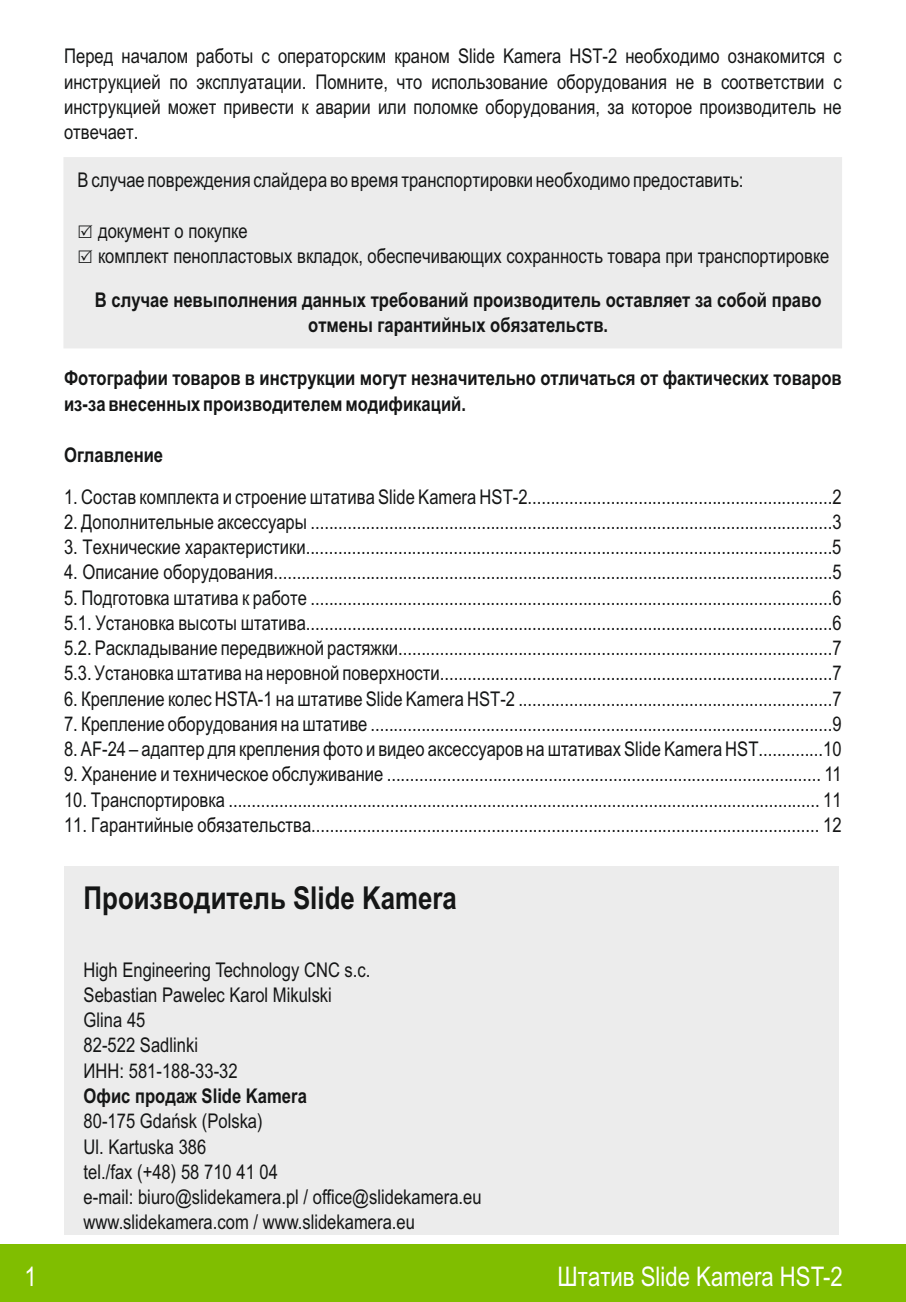
<style>
.page{position:relative;width:906px;height:1302px;background:#fff}
.page>*{position:absolute;margin:0;border:0;box-sizing:border-box;transform-origin:0 0}
.t1{font:700 31.5px "Arial Narrow";color:#151616}
.t2{font:27px "Arial Narrow";color:#fff}
.t3{font:20.25px/25.2px "Arial Narrow";color:#151616}
.t4{font:700 20.25px/25.4px "Arial Narrow";color:#151616}
</style>
<div class="page">
<div style="left:0;top:1243px;width:906px;height:58px;background:#80be00"></div>
<div style="left:63px;top:157px;width:779px;height:191px;background:#ececec"></div>
<div style="left:64px;top:865px;width:774px;height:369px;background:#ececec"></div>
<svg style="left:79px;top:224px;width:13px;height:14px"></svg>
<svg style="left:79px;top:250px;width:13px;height:13px"></svg>
<p class="t3" style="left:64px;top:45px;width:779px;text-align:justify">Перед началом работы с операторским краном Slide Kamera HST-2 необходимо ознакомится с инструкцией по эксплуатации. Помните, что использование оборудования не в соответствии с инструкцией может привести к аварии или поломке оборудования, за которое производитель не отвечает.</p>
<p class="t3" style="left:78px;top:169px;width:667px">В случае повреждения слайдера во время транспортировки необходимо предоставить:</p>
<p class="t3" style="left:98px;top:220px;width:733px">документ о покупке<br>комплект пенопластовых вкладок, обеспечивающих сохранность товара при транспортировке</p>
<p class="t4" style="left:95px;top:288px;width:728px;text-align:center">В случае невыполнения данных требований производитель оставляет за собой право отмены гарантийных обязательств.</p>
<p class="t4" style="left:64px;top:367px;width:779px">Фотографии товаров в инструкции могут незначительно отличаться от фактических товаров из-за внесенных производителем модификаций.</p>
<p class="t4" style="left:64px;top:443px;width:101px">Оглавление</p>
<p class="t3" style="left:64px;top:485px;width:779px">1. Состав комплекта и строение штатива Slide Kamera HST-2..................................................................2</p>
<p class="t3" style="left:64px;top:511px;width:779px">2. Дополнительные аксессуары .................................................................................................................3</p>
<p class="t3" style="left:64px;top:536px;width:779px">3. Технические характеристики..................................................................................................................5</p>
<p class="t3" style="left:64px;top:561px;width:779px">4. Описание оборудования.........................................................................................................................5</p>
<p class="t3" style="left:64px;top:586px;width:779px;text-align:justify">5. Подготовка штатива к работе .................................................................................................................6<br>5.1. Установка высоты штатива..................................................................................................................6<br>5.2. Раскладывание передвижной растяжки..............................................................................................7<br>5.3. Установка штатива на неровной поверхности.....................................................................................7</p>
<p class="t3" style="left:64px;top:687px;width:779px">6. Крепление колес HSTA-1 на штативе Slide Kamera HST-2 ....................................................................7</p>
<p class="t3" style="left:64px;top:712px;width:779px">7. Крепление оборудования на штативе ....................................................................................................9</p>
<p class="t3" style="left:64px;top:738px;width:779px">8. AF-24 – адаптер для крепления фото и видео аксессуаров на штативах Slide Kamera HST..............10</p>
<p class="t3" style="left:64px;top:763px;width:779px">9. Хранение и техническое обслуживание .............................................................................................. 11</p>
<p class="t3" style="left:64px;top:788px;width:779px">10. Транспортировка ................................................................................................................................ 11</p>
<p class="t3" style="left:64px;top:813px;width:779px">11. Гарантийные обязательства.............................................................................................................. 12</p>
<h1 class="t1" style="left:84px;top:886px;width:375px">Производитель Slide Kamera</h1>
<p class="t3" style="left:84px;top:958px;width:288px">High Engineering Technology CNC s.c.<br>Sebastian Pawelec Karol Mikulski<br>Glina 45<br>82-522 Sadlinki<br>ИНН: 581-188-33-32</p>
<p class="t4" style="left:84px;top:1084px;width:225px">Офис продаж Slide Kamera</p>
<p class="t3" style="left:84px;top:1110px;width:399px">80-175 Gdańsk (Polska)<br>Ul. Kartuska 386<br>tel./fax (+48) 58 710 41 04<br>e-mail: biuro@slidekamera.pl / office@slidekamera.eu www.slidekamera.com / www.slidekamera.eu</p>
<h2 class="t2" style="left:24px;top:1265px;width:14px">1</h2>
<h2 class="t2" style="left:557px;top:1265px;width:286px">Штатив Slide Kamera HST-2</h2>
</div>
